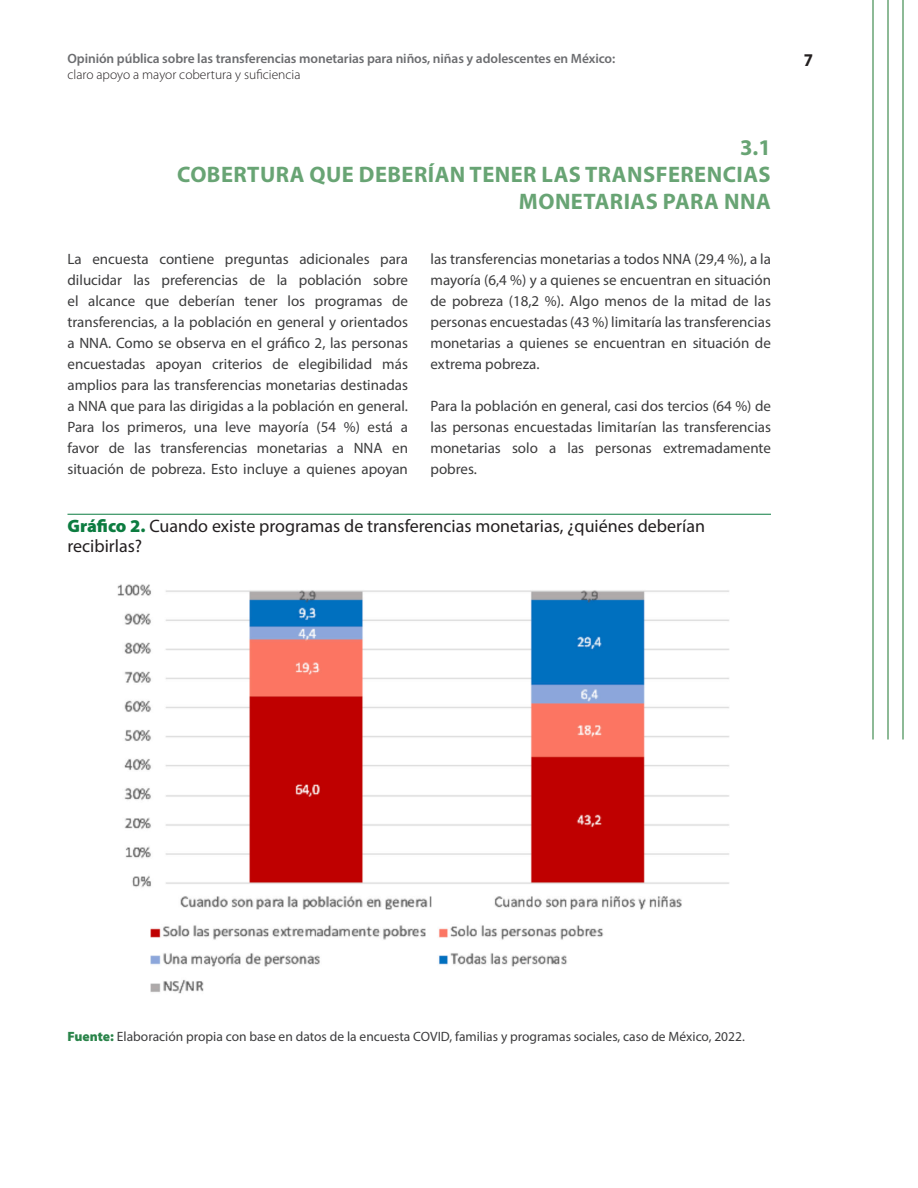
<style>
.page{position:relative;width:918px;height:1188px;background:#fff}
.page>*{position:absolute;margin:0;border:0;box-sizing:border-box;transform-origin:0 0}
.title_2{font:700 22.5px/27px "Myriad Pro";letter-spacing:.02em;color:#68a474;text-align:right}
.titulo_de_graf{font:18px/19.4px "Myriad Pro";color:#231f20}
.t1{font:700 semi-condensed 18px "Myriad Pro";color:#231f20}
.txt{font:15px/21px "Myriad Pro";color:#3c3c3d;text-align:justify}
.Fuente_graf{font:13.5px "Myriad Pro";color:#3c3c3d}
.t2{font:600 13.5px "Myriad Pro";letter-spacing:-.005em;color:#6c6d70}
.t3{font:300 13.5px "Myriad Pro";color:#231f20}
.s1{font-weight:900;color:#0c7c40}
.s2{font-weight:900;color:#2a844a}
</style>
<div class="page">
<hr style="left:872px;top:0;width:2px;height:740px;background:#68a474">
<hr style="left:887px;top:0;width:2px;height:740px;background:#68a474">
<hr style="left:902px;top:0;width:2px;height:740px;background:#68a474">
<hr style="left:68px;top:514px;width:703px;height:1px;background:#0c7c40">
<img style="left:117px;top:584px;width:612px;height:410px">
<p class="t2" style="left:68px;top:50px;width:549px">Opinión pública sobre las transferencias monetarias para niños, niñas y adolescentes en México:</p>
<p class="t3" style="left:68px;top:66px;width:234px">claro apoyo a mayor cobertura y suficiencia</p>
<p class="title_2" style="left:177px;top:133px;width:595px">3.1<br>COBERTURA QUE DEBERÍAN TENER LAS TRANSFERENCIAS<br>MONETARIAS PARA NNA</p>
<p class="txt" style="left:68px;top:248px;width:342px">La encuesta contiene preguntas adicionales para dilucidar las preferencias de la población sobre el alcance que deberían tener los programas de transferencias, a la población en general y orientados a NNA. Como se observa en el gráfico 2, las personas encuestadas apoyan criterios de elegibilidad más amplios para las transferencias monetarias destinadas a NNA que para las dirigidas a la población en general.<br>Para los primeros, una leve mayoría (54 %) está a favor de las transferencias monetarias a NNA en situación de pobreza. Esto incluye a quienes apoyan</p>
<p class="txt" style="left:430px;top:248px;width:342px">las transferencias monetarias a todos NNA (29,4 %), a la mayoría (6,4 %) y a quienes se encuentran en situación de pobreza (18,2 %). Algo menos de la mitad de las personas encuestadas (43 %) limitaría las transferencias monetarias a quienes se encuentran en situación de extrema pobreza.</p>
<p class="txt" style="left:430px;top:395px;width:342px">Para la población en general, casi dos tercios (64 %) de las personas encuestadas limitarían las transferencias monetarias solo a las personas extremadamente pobres.</p>
<p class="titulo_de_graf" style="left:68px;top:516px;width:639px"><span class="s1">Gráfico 2.</span> Cuando existe programas de transferencias monetarias, ¿quiénes deberían recibirlas?</p>
<p class="t1" style="left:804px;top:48px;width:11px">7</p>
<p class="Fuente_graf" style="left:68px;top:1028px;width:679px"><span class="s2">Fuente:</span> Elaboración propia con base en datos de la encuesta COVID, familias y programas sociales, caso de México, 2022.</p>
</div>
